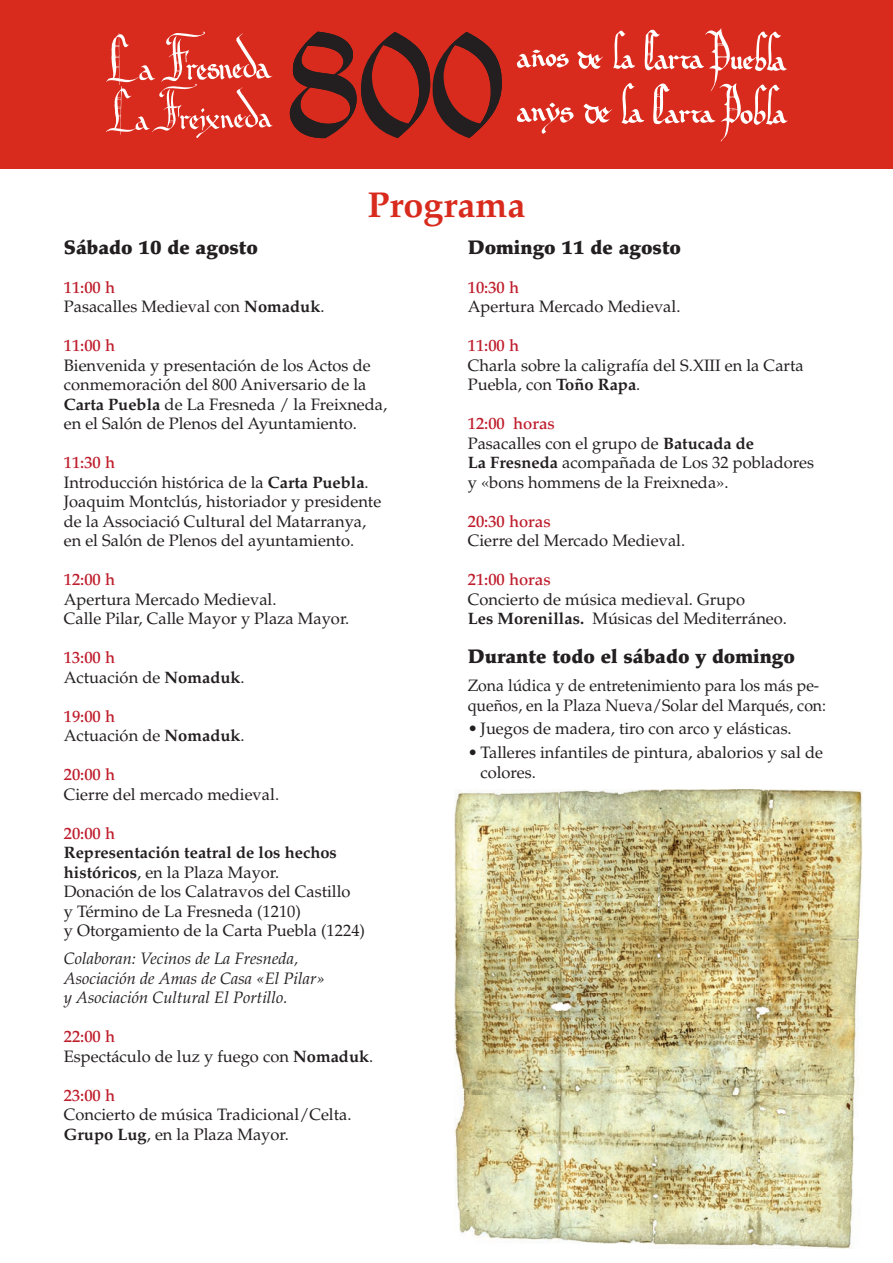
<style>
.page{position:relative;width:893px;height:1263px;background:#fff}
.page>*{position:absolute;margin:0;border:0;box-sizing:border-box;transform-origin:0 0}
.t1{font:36px "Palatino Bold Os F";color:#d82b1e}
.t2{font:900 19.5px "Palatino";color:#231f20}
.t3{font:16.5px/19.5px "Palatino";color:#231f20}
.t4{font:italic 16.5px/19.5px "Palatino";color:#231f20}
.t5{font:16.5px/19.5px "Palatino";color:#231f20;scale:.96 1}
.t6{font:500 16.5px "Palatino";color:#be1d2c}
.s1{font-weight:500;color:#be1d2c}
.s2{font-weight:700}
</style>
<div class="page">
<img style="left:455px;top:790px;width:408px;height:458px">
<div style="left:0;top:0;width:893px;height:169px;background:#d82b1e"></div>
<svg style="left:290px;top:32px;width:212px;height:106px"></svg>
<svg style="left:106px;top:31px;width:167px;height:107px"></svg>
<svg style="left:517px;top:28px;width:271px;height:113px"></svg>
<h1 class="t1" style="left:367px;top:184px;width:160px">Programa</h1>
<p class="t2" style="left:64px;top:235px;width:196px">Sábado 10 de agosto</p>
<p class="t3" style="left:64px;top:277px;width:262px"><span class="s1">11:00 h<br></span>Pasacalles Medieval con <span class="s2">Nomaduk</span>.</p>
<p class="t6" style="left:64px;top:336px;width:53px">11:00 h</p>
<p class="t3" style="left:64px;top:355px;width:325px">Bienvenida y presentación de los Actos de conmemoración del 800 Aniversario de la <span class="s2">Carta Puebla</span> de La Fresneda / la Freixneda, en el Salón de Plenos del Ayuntamiento.</p>
<p class="t3" style="left:64px;top:453px;width:319px"><span class="s1">11:30 h<br></span>Introducción histórica de la <span class="s2">Carta Puebla</span>.<br>Joaquim Montclús, historiador y presidente de la Associació Cultural del Matarranya, en el Salón de Plenos del ayuntamiento.</p>
<p class="t6" style="left:64px;top:570px;width:53px">12:00 h</p>
<p class="t3" style="left:64px;top:590px;width:287px">Apertura Mercado Medieval.<br>Calle Pilar, Calle Mayor y Plaza Mayor.</p>
<p class="t3" style="left:64px;top:648px;width:182px"><span class="s1">13:00 h<br></span>Actuación de <span class="s2">Nomaduk</span>.</p>
<p class="t3" style="left:64px;top:707px;width:182px"><span class="s1">19:00 h<br></span>Actuación de <span class="s2">Nomaduk</span>.</p>
<p class="t6" style="left:64px;top:765px;width:53px">20:00 h</p>
<p class="t3" style="left:64px;top:785px;width:217px">Cierre del mercado medieval.</p>
<p class="t6" style="left:64px;top:823px;width:53px">20:00 h</p>
<p class="t3" style="left:64px;top:843px;width:303px"><span class="s2">Representación teatral de los hechos históricos</span>, en la Plaza Mayor.<br>Donación de los Calatravos del Castillo<br>y Término de La Fresneda (1210)<br>y Otorgamiento de la Carta Puebla (1224)</p>
<p class="t4" style="left:64px;top:949px;width:262px">Colaboran: Vecinos de La Fresneda,<br>Asociación de Amas de Casa «El Pilar» y Asociación Cultural El Portillo.</p>
<p class="t3" style="left:64px;top:1027px;width:311px"><span class="s1">22:00 h<br></span>Espectáculo de luz y fuego con <span class="s2">Nomaduk</span>.</p>
<p class="t6" style="left:64px;top:1085px;width:53px">23:00 h</p>
<p class="t3" style="left:64px;top:1105px;width:289px">Concierto de música Tradicional/Celta.<br><span class="s2">Grupo Lug</span>, en la Plaza Mayor.</p>
<p class="t2" style="left:468px;top:235px;width:215px">Domingo 11 de agosto</p>
<p class="t6" style="left:468px;top:277px;width:53px">10:30 h</p>
<p class="t3" style="left:468px;top:297px;width:214px">Apertura Mercado Medieval.</p>
<p class="t6" style="left:468px;top:336px;width:53px">11:00 h</p>
<p class="t3" style="left:468px;top:355px;width:337px">Charla sobre la caligrafía del S.XIII en la Carta<br>Puebla, con <span class="s2">Toño Rapa</span>.</p>
<p class="t3" style="left:468px;top:414px;width:348px"><span class="s1">12:00 horas<br></span>Pasacalles con el grupo de <span class="s2">Batucada de<br>La Fresneda</span> acompañada de Los 32 pobladores y «bons hommens de la Freixneda».</p>
<p class="t6" style="left:468px;top:511px;width:85px">20:30 horas</p>
<p class="t3" style="left:468px;top:531px;width:219px">Cierre del Mercado Medieval.</p>
<p class="t6" style="left:468px;top:570px;width:85px">21:00 horas</p>
<p class="t3" style="left:468px;top:590px;width:321px">Concierto de música medieval. Grupo<br><span class="s2">Les Morenillas.</span> Músicas del Mediterráneo.</p>
<p class="t2" style="left:468px;top:645px;width:329px">Durante todo el sábado y domingo</p>
<p class="t5" style="left:468px;top:676px;width:375px">Zona lúdica y de entretenimiento para los más pe&shy;queños, en la Plaza Nueva/Solar del Marqués, con:</p>
<p class="t3" style="left:468px;top:719px;width:325px">• Juegos de madera, tiro con arco y elásticas.</p>
<p class="t3" style="left:480px;top:743px;width:344px;text-indent:-13px">• Talleres infantiles de pintura, abalorios y sal de colores.</p>
</div>
